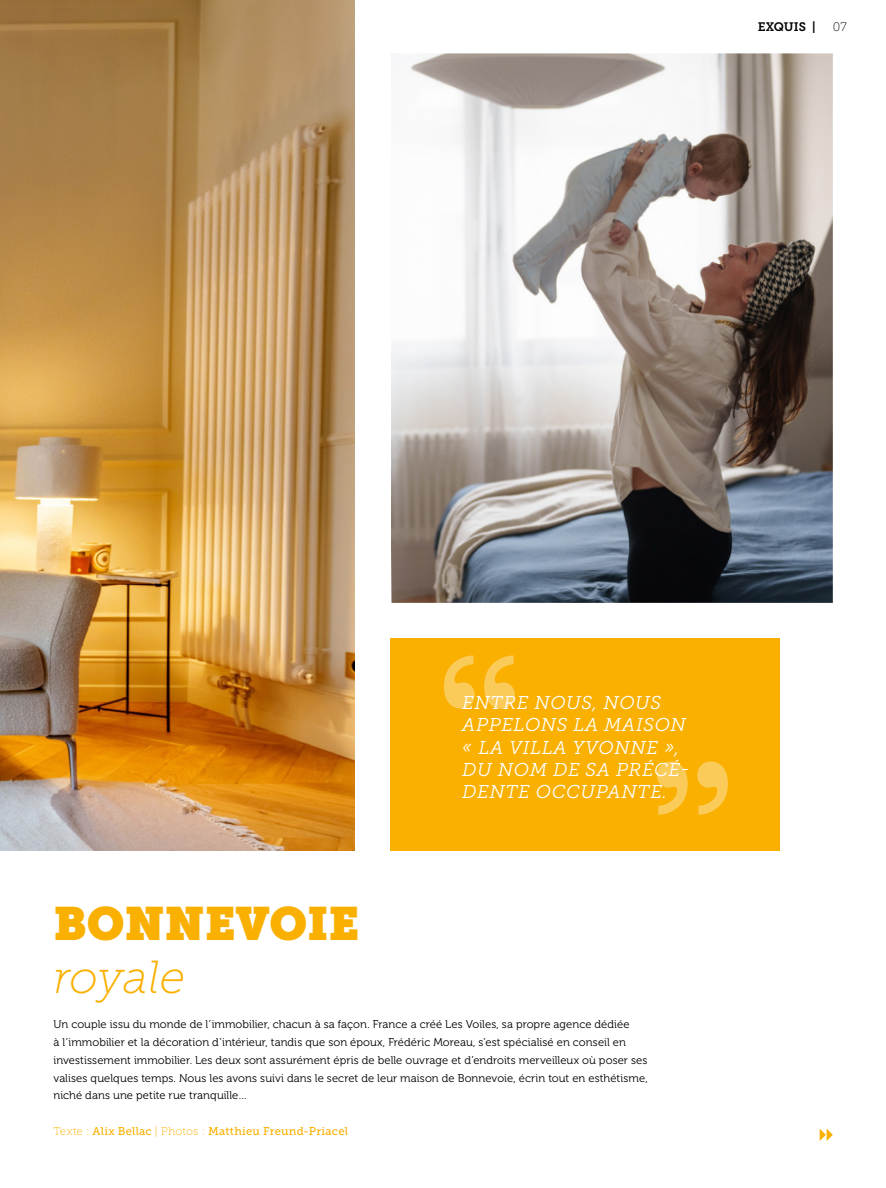
<style>
.page{position:relative;width:886px;height:1188px;background:#fff}
.page>*{position:absolute;margin:0;border:0;box-sizing:border-box;transform-origin:0 0}
.t1{font:46.25px "Museo Slab";letter-spacing:-.005em;color:#f9b000}
.t2{font:italic 46.25px "Museo Slab 100";letter-spacing:-.005em;color:#f9b000}
.t3{font:italic 18.5px/22.1px "Museo Slab 300";letter-spacing:.035em;color:#fff}
.t4{font:12.25px "Museo Slab 700";color:#000}
.t5{font:12.25px "Museo Slab 100";color:#000}
.t6{font:11.25px/17.8px "Museo 300";letter-spacing:.005em;color:#000}
.t7{font:11.25px "Museo Slab 500";letter-spacing:.015em;color:#f9b000}
.s1{font-family:"Museo Slab 100"}
</style>
<div class="page">
<img style="left:0;top:0;width:354px;height:850px">
<svg style="left:820px;top:1128px;width:13px;height:12px"></svg>
<img style="left:391px;top:53px;width:442px;height:549px">
<div style="left:390px;top:637px;width:390px;height:213px;background:#f9b000"></div>
<svg style="left:444px;top:655px;width:71px;height:53px"></svg>
<svg style="left:657px;top:761px;width:71px;height:53px"></svg>
<p class="t4" style="left:758px;top:20px;width:59px">EXQUIS |</p>
<p class="t5" style="left:833px;top:20px;width:15px">07</p>
<h2 class="t3" style="left:462px;top:691px;width:229px">ENTRE NOUS, NOUS<br>APPELONS LA MAISON « LA VILLA YVONNE »,<br>DU NOM DE SA PRÉCÉ-<br>DENTE OCCUPANTE.</h2>
<h1 class="t1" style="left:53px;top:895px;width:308px">BONNEVOIE</h1>
<h1 class="t2" style="left:53px;top:951px;width:133px">royale</h1>
<p class="t6" style="left:53px;top:1015px;width:596px">Un couple issu du monde de l’immobilier, chacun à sa façon. France a créé Les Voiles, sa propre agence dédiée<br>à l’immobilier et la décoration d’intérieur, tandis que son époux, Frédéric Moreau, s’est spécialisé en conseil en investissement immobilier. Les deux sont assurément épris de belle ouvrage et d’endroits merveilleux où poser ses valises quelques temps. Nous les avons suivi dans le secret de leur maison de Bonnevoie, écrin tout en esthétisme, niché dans une petite rue tranquille…</p>
<p class="t7" style="left:53px;top:1124px;width:296px"><span class="s1">Texte :</span> Alix Bellac <span class="s1">| Photos :</span> Matthieu Freund-Priacel</p>
</div>
